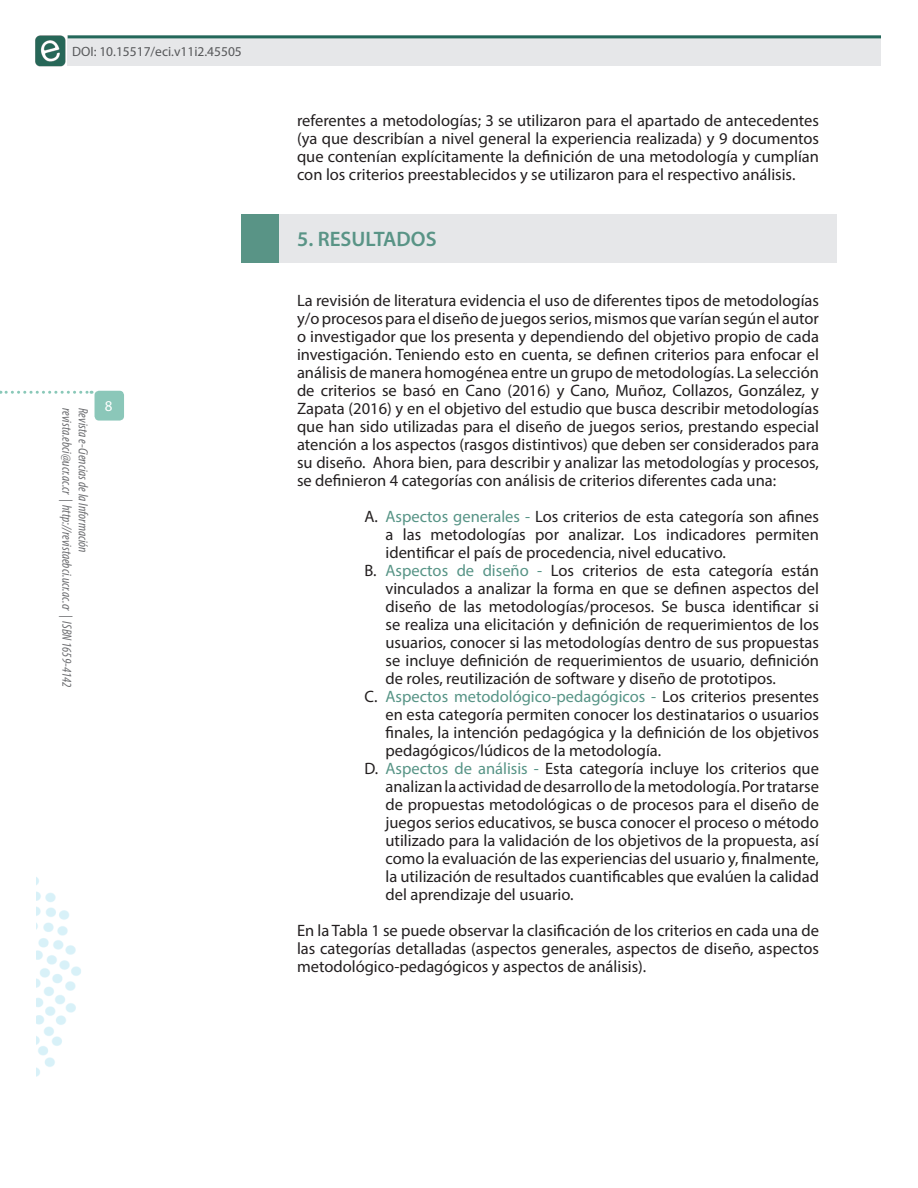
<style>
.page{position:relative;width:918px;height:1188px;background:#fff}
.page>*{position:absolute;margin:0;border:0;box-sizing:border-box;transform-origin:0 0}
.Encabezado_Nivel_1{font:600 21px "Myriad Pro";color:#599486}
.Texto_simple{font:16.5px/18px "Myriad Pro";color:#231f20;text-align:justify}
.t1{font:15px "Myriad Pro";color:#fff}
.t2{font:italic condensed 13.5px "Myriad Pro";color:#6c6d70}
.t3{font:13.5px "Myriad Pro";color:#57585a}
.s1{color:#579486}
</style>
<div class="page">
<img style="left:35px;top:35px;width:33px;height:32px">
<div style="left:68px;top:35px;width:813px;height:31px;background:#e6e7e9"></div>
<hr style="left:68px;top:35px;width:813px;height:3px;background:#23685a">
<svg style="left:0;top:391px;width:92px;height:3px"></svg>
<div style="left:95px;top:391px;width:29px;height:30px;background:#8bc7b9;border-radius:4px"></div>
<img style="left:36px;top:877px;width:45px;height:200px">
<div style="left:242px;top:214px;width:37px;height:49px;background:#599486"></div>
<div style="left:279px;top:214px;width:558px;height:49px;background:#e6e7e9"></div>
<p class="t3" style="left:72px;top:43px;width:171px">DOI: 10.15517/eci.v11i2.45505</p>
<p class="t2" style="left:75px;top:408px;width:281px;rotate:90deg">revista.ebci@ucr.ac.cr | http://revistaebci.ucr.ac.cr | ISBN 1659-4142</p>
<p class="t2" style="left:91px;top:408px;width:146px;rotate:90deg">Revista e-Ciencias de la Información</p>
<p class="t1" style="left:105px;top:397px;width:9px">8</p>
<p class="Texto_simple" style="left:297px;top:111px;width:524px">referentes a metodologías; 3 se utilizaron para el apartado de antecedentes (ya que describían a nivel general la experiencia realizada) y 9 documentos que contenían explícitamente la definición de una metodología y cumplían con los criterios preestablecidos y se utilizaron para el respectivo análisis.</p>
<p class="Encabezado_Nivel_1" style="left:297px;top:225px;width:141px">5. RESULTADOS</p>
<p class="Texto_simple" style="left:297px;top:291px;width:524px">La revisión de literatura evidencia el uso de diferentes tipos de metodologías y/o procesos para el diseño de juegos serios, mismos que varían según el autor o investigador que los presenta y dependiendo del objetivo propio de cada investigación. Teniendo esto en cuenta, se definen criterios para enfocar el análisis de manera homogénea entre un grupo de metodologías. La selección de criterios se basó en Cano (2016) y Cano, Muñoz, Collazos, González, y Zapata (2016) y en el objetivo del estudio que busca describir metodologías que han sido utilizadas para el diseño de juegos serios, prestando especial atención a los aspectos (rasgos distintivos) que deben ser considerados para su diseño. Ahora bien, para describir y analizar las metodologías y procesos, se definieron 4 categorías con análisis de criterios diferentes cada una:</p>
<p class="Texto_simple" style="left:386px;top:507px;width:435px;text-indent:-21px">A. <span class="s1">Aspectos generales -</span> Los criterios de esta categoría son afines a las metodologías por analizar. Los indicadores permiten identificar el país de procedencia, nivel educativo.</p>
<p class="Texto_simple" style="left:386px;top:561px;width:435px;text-indent:-21px">B. <span class="s1">Aspectos de diseño -</span> Los criterios de esta categoría están vinculados a analizar la forma en que se definen aspectos del diseño de las metodologías/procesos. Se busca identificar si se realiza una elicitación y definición de requerimientos de los usuarios, conocer si las metodologías dentro de sus propuestas se incluye definición de requerimientos de usuario, definición de roles, reutilización de software y diseño de prototipos.</p>
<p class="Texto_simple" style="left:386px;top:687px;width:435px;text-indent:-21px">C. <span class="s1">Aspectos metodológico-pedagógicos -</span> Los criterios presentes en esta categoría permiten conocer los destinatarios o usuarios finales, la intención pedagógica y la definición de los objetivos pedagógicos/lúdicos de la metodología.</p>
<p class="Texto_simple" style="left:386px;top:759px;width:435px;text-indent:-21px">D. <span class="s1">Aspectos de análisis -</span> Esta categoría incluye los criterios que analizan la actividad de desarrollo de la metodología. Por tratarse de propuestas metodológicas o de procesos para el diseño de juegos serios educativos, se busca conocer el proceso o método utilizado para la validación de los objetivos de la propuesta, así como la evaluación de las experiencias del usuario y, finalmente, la utilización de resultados cuantificables que evalúen la calidad del aprendizaje del usuario.</p>
<p class="Texto_simple" style="left:297px;top:921px;width:523px">En la Tabla 1 se puede observar la clasificación de los criterios en cada una de las categorías detalladas (aspectos generales, aspectos de diseño, aspectos metodológico-pedagógicos y aspectos de análisis).</p>
</div>
